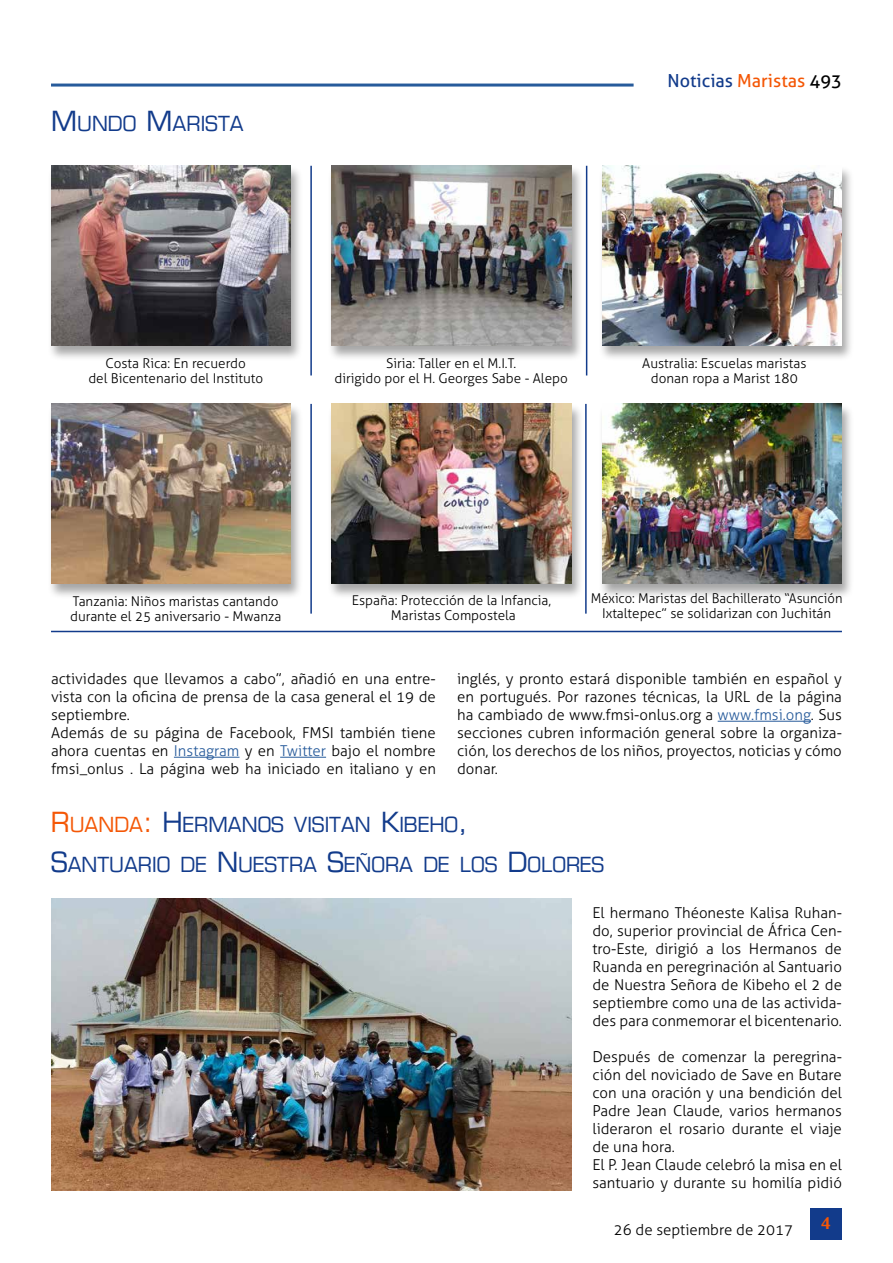
<style>
.page{position:relative;width:893px;height:1263px;background:#fff}
.page>*{position:absolute;margin:0;border:0;box-sizing:border-box;transform-origin:0 0}
.t1{font:20.25px/39.8px "Eurostile";color:#123b8b}
.t2{font:18px "Aller";color:#123b8b}
.t3{font:700 18px "Novarese IT Cby BT";color:#f45706}
.t4{font:300 15px/18px "Aller";color:#000}
.t5{font:300 13.5px/15px "Aller";color:#000;text-align:center}
.s1{font-size:27px}
.s2{color:#f45706}
.s3{color:#000}
.s4{color:#275b9b}
.s5{font-size:27px;color:#f45706}
</style>
<div class="page">
<hr style="left:51px;top:84px;width:583px;height:3px;background:#275b9b">
<div style="left:810px;top:1208px;width:32px;height:31px;background:#123b8b"></div>
<div style="left:598px;top:165px;width:257px;height:196px;background:#000;opacity:.35"></div>
<img style="left:602px;top:166px;width:240px;height:180px">
<div style="left:327px;top:165px;width:257px;height:196px;background:#000;opacity:.35"></div>
<img style="left:331px;top:166px;width:240px;height:180px">
<div style="left:47px;top:165px;width:257px;height:196px;background:#000;opacity:.35"></div>
<img style="left:51px;top:166px;width:240px;height:180px">
<div style="left:598px;top:403px;width:257px;height:196px;background:#000;opacity:.35"></div>
<img style="left:602px;top:404px;width:240px;height:180px">
<div style="left:327px;top:403px;width:257px;height:196px;background:#000;opacity:.35"></div>
<img style="left:331px;top:404px;width:240px;height:180px">
<div style="left:47px;top:403px;width:257px;height:196px;background:#000;opacity:.35"></div>
<img style="left:51px;top:404px;width:240px;height:180px">
<hr style="left:310px;top:166px;width:2px;height:209px;background:#123b8b">
<hr style="left:586px;top:166px;width:1px;height:209px;background:#123b8b">
<hr style="left:310px;top:404px;width:2px;height:210px;background:#123b8b">
<hr style="left:585px;top:404px;width:2px;height:210px;background:#123b8b">
<hr style="left:51px;top:631px;width:791px;height:1px;background:#123b8b">
<hr style="left:174px;top:757px;width:65px;height:1px;background:#275b9b">
<hr style="left:280px;top:757px;width:46px;height:1px;background:#275b9b">
<hr style="left:718px;top:721px;width:93px;height:1px;background:#275b9b">
<img style="left:51px;top:898px;width:520px;height:293px">
<h1 class="t1" style="left:51px;top:104px;width:194px"><span class="s1">M</span>UNDO <span class="s1">M</span>ARISTA</h1>
<p class="t2" style="left:667px;top:69px;width:176px">Noticias <span class="s2">Maristas</span> <span class="s3">493</span></p>
<p class="t5" style="left:88px;top:355px;width:176px">Costa Rica: En recuerdo<br>del Bicentenario del Instituto</p>
<p class="t5" style="left:335px;top:355px;width:235px">Siria: Taller en el M.I.T.<br>dirigido por el H. Georges Sabe - Alepo</p>
<p class="t5" style="left:642px;top:355px;width:166px">Australia: Escuelas maristas donan ropa a Marist 180</p>
<p class="t5" style="left:70px;top:593px;width:213px;text-align:left">Tanzania: Niños maristas cantando durante el 25 aniversario - Mwanza</p>
<p class="t5" style="left:352px;top:593px;width:201px">España: Protección de la Infancia,<br>Maristas Compostela</p>
<p class="t5" style="left:591px;top:590px;width:253px">México: Maristas del Bachillerato “Asunción<br>Ixtaltepec” se solidarizan con Juchitán</p>
<p class="t4" style="left:51px;top:670px;width:386px">actividades que llevamos a cabo”, añadió en una entre&shy;vista con la oficina de prensa de la casa general el 19 de septiembre.<br>Además de su página de Facebook, FMSI también tiene ahora cuentas en <span class="s4">Instagram</span> y en <span class="s4">Twitter</span> bajo el nombre fmsi_onlus . La página web ha iniciado en italiano y en</p>
<p class="t4" style="left:457px;top:670px;width:386px;text-align:justify">inglés, y pronto estará disponible también en español y en portugués. Por razones técnicas, la URL de la página ha cambiado de www.fmsi-onlus.org a <span class="s4">www.fmsi.ong</span>. Sus secciones cubren información general sobre la organiza&shy;ción, los derechos de los niños, proyectos, noticias y cómo donar.</p>
<h1 class="t1" style="left:51px;top:805px;width:554px"><span class="s5">R</span><span class="s2">UANDA</span><span class="s5">:</span> <span class="s1">H</span>ERMANOS VISITAN <span class="s1">K</span>IBEHO<span class="s1">,<br>S</span>ANTUARIO DE <span class="s1">N</span>UESTRA <span class="s1">S</span>EÑORA DE LOS <span class="s1">D</span>OLORES</h1>
<p class="t4" style="left:592px;top:904px;width:251px;text-align:justify">El hermano Théoneste Kalisa Ruhan&shy;do, superior provincial de África Cen&shy;tro-Este, dirigió a los Hermanos de Ruanda en peregrinación al Santuario de Nuestra Señora de Kibeho el 2 de septiembre como una de las activida&shy;des para conmemorar el bicentenario.</p>
<p class="t4" style="left:592px;top:1048px;width:251px">Después de comenzar la peregrina&shy;ción del noviciado de Save en Butare con una oración y una bendición del<br>Padre Jean Claude, varios hermanos lideraron el rosario durante el viaje de una hora.<br>El P. Jean Claude celebró la misa en el santuario y durante su homilía pidió</p>
<p class="t4" style="left:614px;top:1220px;width:181px">26 de septiembre de 2017</p>
<p class="t3" style="left:821px;top:1212px;width:12px">4</p>
</div>
